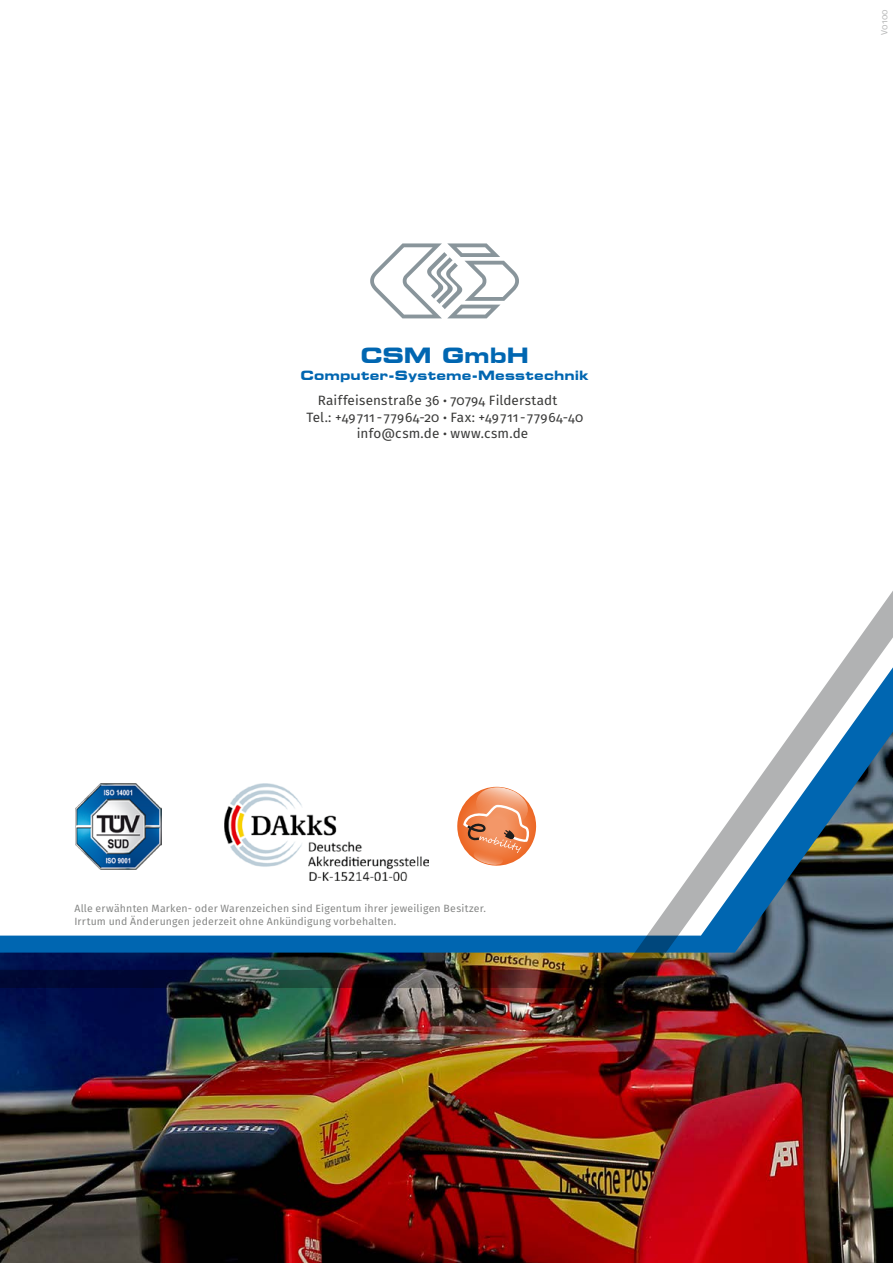
<style>
.page{position:relative;width:893px;height:1263px;background:#fff}
.page>*{position:absolute;margin:0;border:0;box-sizing:border-box;transform-origin:0 0}
.t1{font:700 expanded 21px "Square 721 BT";color:#0066b1}
.Text{font:13.5px "Fira Sans";letter-spacing:.015em;color:#3a3a39}
.t2{font:700 expanded 12.75px "Square 721 BT";letter-spacing:.015em;color:#0066b1}
.Text-2{font:10.5px/13.5px "Fira Sans";letter-spacing:.015em;color:#868786}
.Text-3{font:9px "Fira Sans";letter-spacing:.025em;color:#b9baba}
.s1{font-size:12px}
</style>
<div class="page">
<img style="left:0;top:988px;width:893px;height:275px">
<svg style="left:370px;top:243px;width:149px;height:75px"></svg>
<svg style="left:0;top:591px;width:893px;height:397px"></svg>
<svg style="left:453px;top:787px;width:87px;height:83px"></svg>
<p class="t1" style="left:360px;top:343px;width:170px">CSM GmbH</p>
<p class="t2" style="left:300px;top:368px;width:290px">Computer-Systeme-Messtechnik</p>
<p class="Text" style="left:318px;top:390px;width:241px">Raiffeisenstraße 36 <span class="s1">•</span> 70794 Filderstadt</p>
<p class="Text" style="left:306px;top:407px;width:279px">Tel.: +49711-77964-20 <span class="s1">•</span> Fax: +49711-77964-40</p>
<p class="Text" style="left:357px;top:423px;width:173px">info@csm.de <span class="s1">•</span> www.csm.de</p>
<p class="Text-2" style="left:74px;top:901px;width:413px">Alle erwähnten Marken- oder Warenzeichen sind Eigentum ihrer jeweiligen Besitzer.<br>Irrtum und Änderungen jederzeit ohne Ankündigung vorbehalten.</p>
<p class="Text-3" style="left:878px;top:35px;width:28px;rotate:-90deg">V0100</p>
</div>
